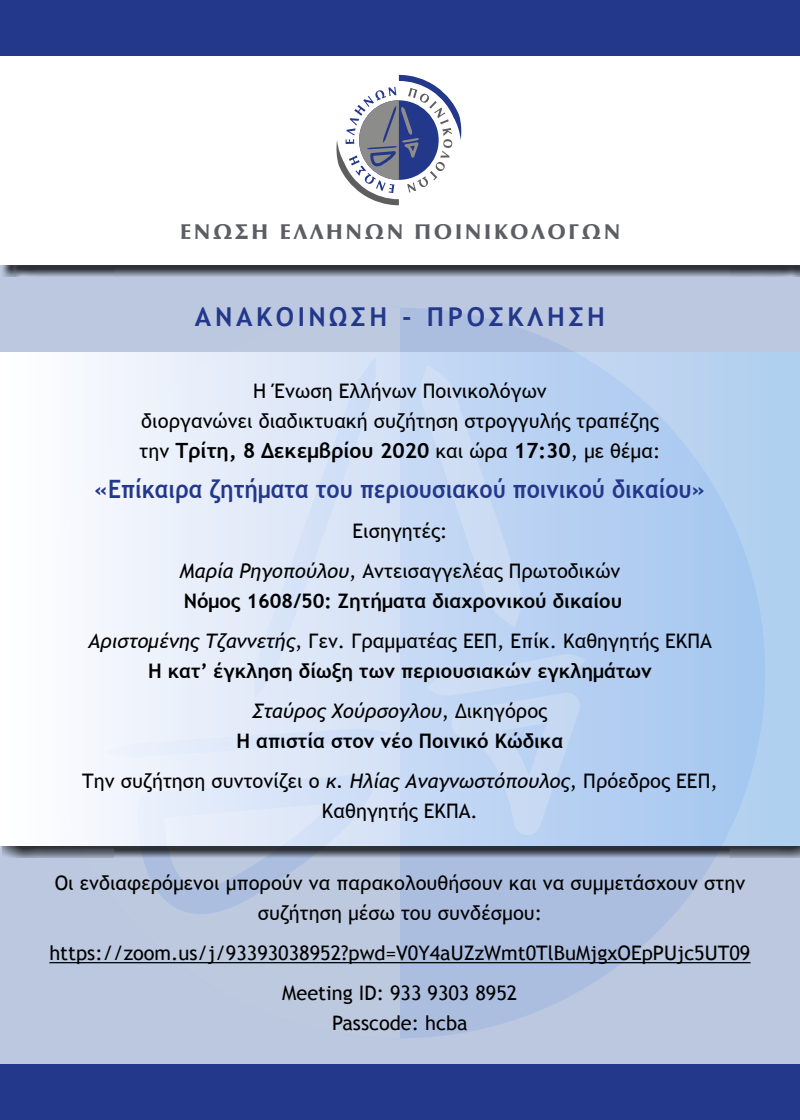
<style>
.page{position:relative;width:800px;height:1120px;background:#fff}
.page>*{position:absolute;margin:0;border:0;box-sizing:border-box;transform-origin:0 0}
.t1{font:700 26px "Trebuchet MS";letter-spacing:.14em;color:#23378b}
.t2{font:700 25.3px "Trebuchet MS";color:#23378b;scale:.91 1}
.t3{font:22px "UB Optima Bold";letter-spacing:.135em;color:#5c5e63}
.t4{font:700 21px "Trebuchet MS";color:#000}
.t5{font:20px/40px "Trebuchet MS";color:#000;text-align:center}
.t6{font:700 20px/40px "Trebuchet MS";color:#000;text-align:center}
.s1{font-weight:400;font-size:20px}
.s2{font-style:italic}
.s3{font-weight:400;font-style:italic}
.s4{font-weight:400}
.s5{font-weight:700}
</style>
<div class="page">
<div style="left:0;top:176px;width:800px;height:913px;background:#bbc8df"></div>
<div style="left:0;top:0;width:800px;height:56px;background:#23378b"></div>
<div style="left:0;top:1064px;width:800px;height:56px;background:#23378b"></div>
<div style="left:2px;top:60px;width:798px;height:217px;background:#000;opacity:.75"></div>
<div style="left:0;top:59px;width:800px;height:206px;background:#fff"></div>
<div style="left:35px;top:308px;width:730px;height:730px;background:#acbedf;border-radius:50%"></div>
<svg style="left:49px;top:308px;width:351px;height:730px"></svg>
<svg style="left:122px;top:858px;width:264px;height:88px"></svg>
<div style="left:2px;top:353px;width:798px;height:505px;background:#000;opacity:.75"></div>
<div style="left:0;top:352px;width:800px;height:494px;background:linear-gradient(to right,#fefcfe,#a2c4ee)"></div>
<hr style="left:49px;top:962px;width:702px;height:1px;background:#000">
<svg style="left:336px;top:75px;width:125px;height:130px"></svg>
<p class="t3" style="left:180px;top:219px;width:442px">ΕΝΩΣΗ ΕΛΛΗΝΩΝ ΠΟΙΝΙΚΟΛΟΓΩΝ</p>
<h1 class="t1" style="left:195px;top:301px;width:412px">ΑΝΑΚΟΙΝΩΣΗ - ΠΡΟΣΚΛΗΣΗ</h1>
<p class="t5" style="left:141px;top:376px;width:519px;line-height:30px">Η Ένωση Ελλήνων Ποινικολόγων<br>διοργανώνει διαδικτυακή συζήτηση στρογγυλής τραπέζης</p>
<p class="t4" style="left:140px;top:438px;width:522px"><span class="s1">την</span> Τρίτη, 8 Δεκεμβρίου 2020 <span class="s1">και ώρα</span> 17:30<span class="s1">, με θέμα:</span></p>
<p class="t2" style="left:95px;top:473px;width:673px">«Επίκαιρα ζητήματα του περιουσιακού ποινικού δικαίου»</p>
<p class="t5" style="left:179px;top:511px;width:443px">Εισηγητές:<br><span class="s2">Μαρία Ρηγοπούλου</span>, Αντεισαγγελέας Πρωτοδικών</p>
<p class="t6" style="left:88px;top:581px;width:625px">Νόμος 1608/50: Ζητήματα διαχρονικού δικαίου<br><span class="s3">Αριστομένης Τζαννετής</span><span class="s4">, Γεν. Γραμματέας ΕΕΠ, Επίκ. Καθηγητής ΕΚΠΑ</span></p>
<p class="t6" style="left:148px;top:651px;width:505px">Η κατ’ έγκληση δίωξη των περιουσιακών εγκλημάτων<br><span class="s3">Σταύρος Χούρσογλου</span><span class="s4">, Δικηγόρος</span></p>
<p class="t5" style="left:82px;top:721px;width:637px"><span class="s5">Η απιστία στον νέο Ποινικό Κώδικα<br></span>Την συζήτηση συντονίζει ο <span class="s2">κ. Ηλίας Αναγνωστόπουλος</span>, Πρόεδρος ΕΕΠ,</p>
<p class="t5" style="left:322px;top:791px;width:158px">Καθηγητής ΕΚΠΑ.</p>
<p class="t5" style="left:55px;top:868px;width:692px;line-height:30px">Οι ενδιαφερόμενοι μπορούν να παρακολουθήσουν και να συμμετάσχουν στην συζήτηση μέσω του συνδέσμου:</p>
<p class="t5" style="left:49px;top:933px;width:702px">https://zoom.us/j/93393038952?pwd=V0Y4aUZzWmt0TlBuMjgxOEpPUjc5UT09<br>Meeting ID: 933 9303 8952</p>
<p class="t5" style="left:332px;top:1003px;width:137px">Passcode: hcba</p>
</div>
